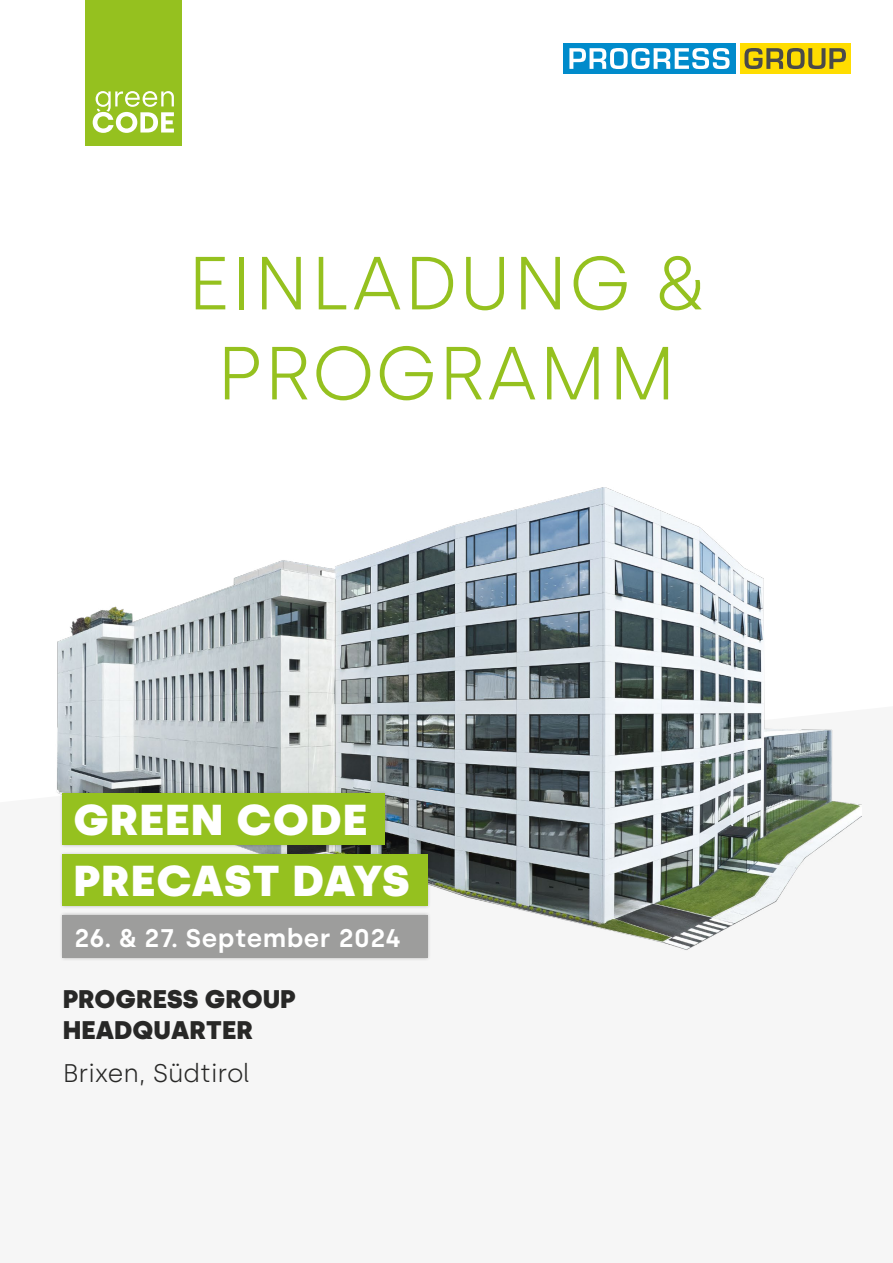
<style>
.page{position:relative;width:893px;height:1263px;background:#fff}
.page>*{position:absolute;margin:0;border:0;box-sizing:border-box;transform-origin:0 0}
.t1{font:300 75px/90px "Silka";letter-spacing:.02em;color:#95c11f;text-align:center}
.t2{font:900 43.2px/60.4px "Silka";letter-spacing:.02em;color:#fff}
.t3{font:900 25.5px/30.6px "Silka";color:#282827}
.t4{font:600 25.5px "Silka";letter-spacing:.02em;color:#fff}
.t5{font:300 25.5px "Silka";color:#282827}
</style>
<div class="page">
<img style="left:57px;top:487px;width:804px;height:464px">
<div style="left:85px;top:0;width:97px;height:145px;background:#95c11f"></div>
<svg style="left:93px;top:91px;width:81px;height:42px"></svg>
<div style="left:563px;top:43px;width:173px;height:30px;background:#008bcb"></div>
<div style="left:740px;top:43px;width:110px;height:30px;background:#fd0"></div>
<svg style="left:569px;top:48px;width:160px;height:21px"></svg>
<svg style="left:744px;top:48px;width:102px;height:21px"></svg>
<div style="left:59px;top:790px;width:330px;height:58px;background:#282827;opacity:.3"></div>
<div style="left:63px;top:794px;width:322px;height:51px;background:#95c11f"></div>
<div style="left:59px;top:851px;width:372px;height:58px;background:#282827;opacity:.3"></div>
<div style="left:63px;top:855px;width:365px;height:51px;background:#95c11f"></div>
<div style="left:59px;top:911px;width:372px;height:50px;background:#282827;opacity:.3"></div>
<div style="left:63px;top:915px;width:365px;height:42px;background:#9d9d9c"></div>
<h1 class="t1" style="left:187px;top:238px;width:520px">EINLADUNG &amp;<br>PROGRAMM</h1>
<h2 class="t2" style="left:73px;top:790px;width:338px">GREEN CODE<br>PRECAST DAYS</h2>
<p class="t4" style="left:74px;top:923px;width:328px">26. &amp; 27. September 2024</p>
<p class="t3" style="left:63px;top:984px;width:235px">PROGRESS GROUP<br>HEADQUARTER</p>
<p class="t5" style="left:63px;top:1058px;width:189px">Brixen, Südtirol</p>
</div>
